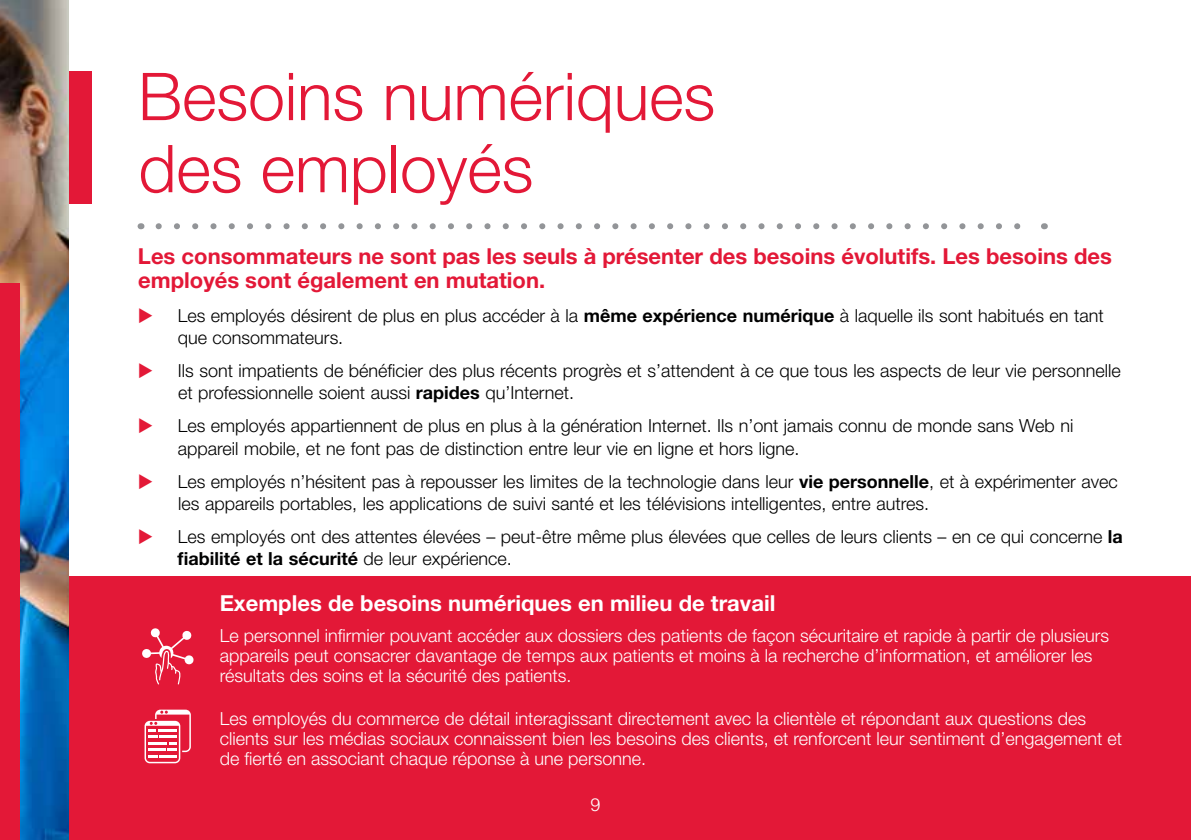
<style>
.page{position:relative;width:1191px;height:840px;background:#fff}
.page>*{position:absolute;margin:0;border:0;box-sizing:border-box;transform-origin:0 0}
.t1{font:300 66px/72px "Helvetica Neue LT Std";color:#e31837}
.t2{font:700 22px/24px "Helvetica Neue LT Std";color:#e31837}
.t3{font:700 22px "Helvetica Neue LT Std";color:#fff}
.t4{font:300 18px/22px "Helvetica Neue LT Std";color:#000101}
.t5{font:300 18px/20px "Helvetica Neue LT Std";color:#fff}
.t6{font:300 18px "Helvetica";color:#fff}
.s1{font-weight:700}
</style>
<div class="page">
<img style="left:0;top:0;width:68px;height:839px">
<div style="left:69px;top:72px;width:23px;height:132px;background:#e31837"></div>
<div style="left:0;top:283px;width:20px;height:556px;background:#e31837"></div>
<div style="left:69px;top:576px;width:1122px;height:263px;background:#e31837"></div>
<svg style="left:159px;top:223px;width:862px;height:6px"></svg>
<svg style="left:142px;top:628px;width:52px;height:56px"></svg>
<svg style="left:144px;top:709px;width:47px;height:53px"></svg>
<hr style="left:160px;top:754px;width:17px;height:3px;background:#fff">
<h1 class="t1" style="left:138px;top:59px;width:578px">Besoins numériques des employés</h1>
<p class="t2" style="left:138px;top:244px;width:975px">Les consommateurs ne sont pas les seuls à présenter des besoins évolutifs. Les besoins des employés sont également en mutation.</p>
<p class="t4" style="left:178px;top:304px;width:927px">Les employés désirent de plus en plus accéder à la <span class="s1">même expérience numérique</span> à laquelle ils sont habitués en tant que consommateurs.</p>
<p class="t4" style="left:178px;top:359px;width:944px">Ils sont impatients de bénéficier des plus récents progrès et s’attendent à ce que tous les aspects de leur vie personnelle et professionnelle soient aussi <span class="s1">rapides</span> qu’Internet.</p>
<p class="t4" style="left:178px;top:414px;width:897px">Les employés appartiennent de plus en plus à la génération Internet. Ils n’ont jamais connu de monde sans Web ni appareil mobile, et ne font pas de distinction entre leur vie en ligne et hors ligne.</p>
<p class="t4" style="left:178px;top:470px;width:941px">Les employés n’hésitent pas à repousser les limites de la technologie dans leur <span class="s1">vie personnelle</span>, et à expérimenter avec les appareils portables, les applications de suivi santé et les télévisions intelligentes, entre autres.</p>
<p class="t4" style="left:178px;top:525px;width:946px">Les employés ont des attentes élevées – peut-être même plus élevées que celles de leurs clients – en ce qui concerne <span class="s1">la fiabilité et la sécurité</span> de leur expérience.</p>
<p class="t3" style="left:220px;top:589px;width:557px">Exemples de besoins numériques en milieu de travail</p>
<p class="t5" style="left:220px;top:625px;width:891px">Le personnel infirmier pouvant accéder aux dossiers des patients de façon sécuritaire et rapide à partir de plusieurs appareils peut consacrer davantage de temps aux patients et moins à la recherche d’information, et améliorer les résultats des soins et la sécurité des patients.</p>
<p class="t5" style="left:220px;top:707px;width:904px">Les employés du commerce de détail interagissant directement avec la clientèle et répondant aux questions des clients sur les médias sociaux connaissent bien les besoins des clients, et renforcent leur sentiment d’engagement et de fierté en associant chaque réponse à une personne.</p>
<p class="t6" style="left:590px;top:792px;width:12px">9</p>
</div>
